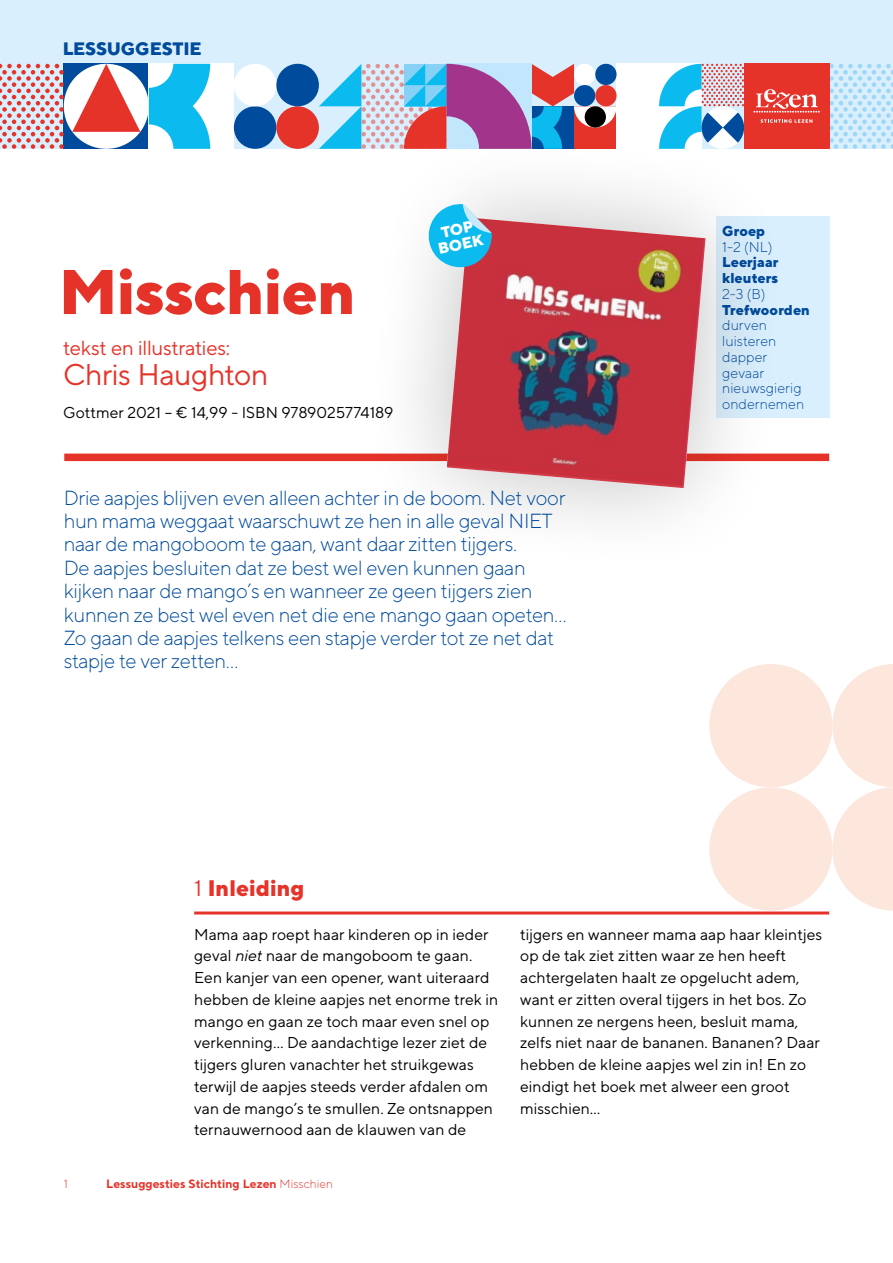
<style>
.page{position:relative;width:893px;height:1263px;background:#fff}
.page>*{position:absolute;margin:0;border:0;box-sizing:border-box;transform-origin:0 0}
.Titel{font:800 63px "TT Norms";letter-spacing:-.01em;color:#e63329}
.auteur_of_illu_aa{font:30px "TT Norms";letter-spacing:-.02em;color:#e63329}
.Tussenkopje{font:800 22.5px "TT Norms";color:#e63329}
.Intro{font:300 20.4px/23.4px "TT Norms";letter-spacing:-.02em;color:#004b9c}
.auteur_of_illu_aa-2{font:20.4px "TT Norms";letter-spacing:-.015em;color:#e63329}
.t1{font:800 18px "TT Norms";letter-spacing:-.01em;color:#004b9c}
.Body{font:15.75px/21.8px "TT Norms";color:#000}
.Uitgever_etc{font:15.75px "TT Norms";color:#000}
.Tussenkopje-2{font:800 15.45px "TT Norms";color:#fff}
.Bron{font:300 14.25px/15.8px "TT Norms";color:#004b9c}
.Bron-2{font:800 14.25px/15.8px "TT Norms";color:#004b9c}
.Bron-3{font:700 12px "TT Norms";color:#e63329}
.t2{font:300 12px "TT Norms";color:#e63329}
.s1{font-weight:800}
.s2{font-weight:400}
.s3{font-style:italic}
.s4{font-weight:300}
</style>
<div class="page">
<div style="left:0;top:0;width:893px;height:149px;background:#daeffd"></div>
<div style="left:617px;top:64px;width:85px;height:85px;background:#fff"></div>
<div style="left:149px;top:64px;width:85px;height:85px;background:#fff"></div>
<svg style="left:829px;top:64px;width:64px;height:85px"></svg>
<svg style="left:0;top:64px;width:210px;height:85px"></svg>
<svg style="left:659px;top:64px;width:85px;height:69px"></svg>
<div style="left:744px;top:64px;width:85px;height:85px;background:#e63329"></div>
<svg style="left:753px;top:89px;width:67px;height:24px"></svg>
<svg style="left:760px;top:119px;width:52px;height:4px"></svg>
<svg style="left:319px;top:64px;width:298px;height:85px"></svg>
<div style="left:234px;top:106px;width:42px;height:43px;background:#004b9c;border-radius:50%"></div>
<div style="left:234px;top:64px;width:42px;height:42px;background:#fff;border-radius:50%"></div>
<div style="left:276px;top:106px;width:43px;height:43px;background:#e63329;border-radius:50%"></div>
<div style="left:276px;top:64px;width:43px;height:42px;background:#004b9c;border-radius:50%"></div>
<div style="left:709px;top:787px;width:123px;height:124px;background:#fde6dc;border-radius:50%"></div>
<div style="left:709px;top:664px;width:123px;height:123px;background:#fde6dc;border-radius:50%"></div>
<svg style="left:832px;top:664px;width:61px;height:247px"></svg>
<div style="left:716px;top:216px;width:113px;height:202px;background:#daeffd"></div>
<div style="left:64px;top:454px;width:765px;height:7px;background:#e63329"></div>
<div style="left:362px;top:133px;width:429px;height:440px;background:#000;opacity:.25"></div>
<img style="left:447px;top:217px;width:259px;height:271px">
<hr style="left:194px;top:911px;width:635px;height:3px;background:#e63329">
<svg style="left:426px;top:203px;width:66px;height:67px"></svg>
<p class="t1" style="left:63px;top:37px;width:140px">LESSUGGESTIE</p>
<p class="Titel" style="left:59px;top:251px;width:298px">Misschien</p>
<p class="auteur_of_illu_aa-2" style="left:63px;top:335px;width:168px">tekst en illustraties:</p>
<p class="auteur_of_illu_aa" style="left:63px;top:356px;width:207px">Chris Haughton</p>
<p class="Uitgever_etc" style="left:63px;top:402px;width:332px">Gottmer 2021 – € 14,99 - ISBN 9789025774189</p>
<p class="Tussenkopje-2" style="left:436px;top:239px;width:47px;rotate:-12deg">BOEK</p>
<p class="Intro" style="left:64px;top:485px;width:505px">Drie aapjes blijven even alleen achter in de boom. Net voor hun mama weggaat waarschuwt ze hen in alle geval NIET naar de mangoboom te gaan, want daar zitten tijgers.<br>De aapjes besluiten dat ze best wel even kunnen gaan kijken naar de mango’s en wanneer ze geen tijgers zien kunnen ze best wel even net die ene mango gaan opeten… Zo gaan de aapjes telkens een stapje verder tot ze net dat stapje te ver zetten…</p>
<p class="Bron-2" style="left:722px;top:223px;width:45px">Groep</p>
<p class="Bron" style="left:722px;top:238px;width:52px">1-2 (NL)</p>
<p class="Bron-2" style="left:722px;top:254px;width:58px">Leerjaar kleuters</p>
<p class="Bron" style="left:722px;top:286px;width:45px">2-3 (B)</p>
<p class="Bron" style="left:722px;top:301px;width:89px"><span class="s1">Trefwoorden </span>durven luisteren dapper</p>
<p class="Bron" style="left:722px;top:364px;width:84px">gevaar nieuwsgierig ondernemen</p>
<p class="t2" style="left:64px;top:1176px;width:6px">1</p>
<p class="Tussenkopje" style="left:194px;top:874px;width:112px"><span class="s2">1</span> Inleiding</p>
<p class="Body" style="left:194px;top:923px;width:306px">Mama aap roept haar kinderen op in ieder geval <span class="s3">niet</span> naar de mangoboom te gaan.<br>Een kanjer van een opener, want uiteraard hebben de kleine aapjes net enorme trek in mango en gaan ze toch maar even snel op verkenning… De aandachtige lezer ziet de tijgers gluren vanachter het struikgewas terwijl de aapjes steeds verder afdalen om van de mango’s te smullen. Ze ontsnappen ternauwernood aan de klauwen van de</p>
<p class="Body" style="left:520px;top:923px;width:303px">tijgers en wanneer mama aap haar kleintjes op de tak ziet zitten waar ze hen heeft achtergelaten haalt ze opgelucht adem, want er zitten overal tijgers in het bos. Zo kunnen ze nergens heen, besluit mama, zelfs niet naar de bananen. Bananen? Daar hebben de kleine aapjes wel zin in! En zo eindigt het boek met alweer een groot misschien…</p>
<p class="Bron-3" style="left:106px;top:1176px;width:228px">Lessuggesties Stichting Lezen <span class="s4">Misschien</span></p>
</div>
